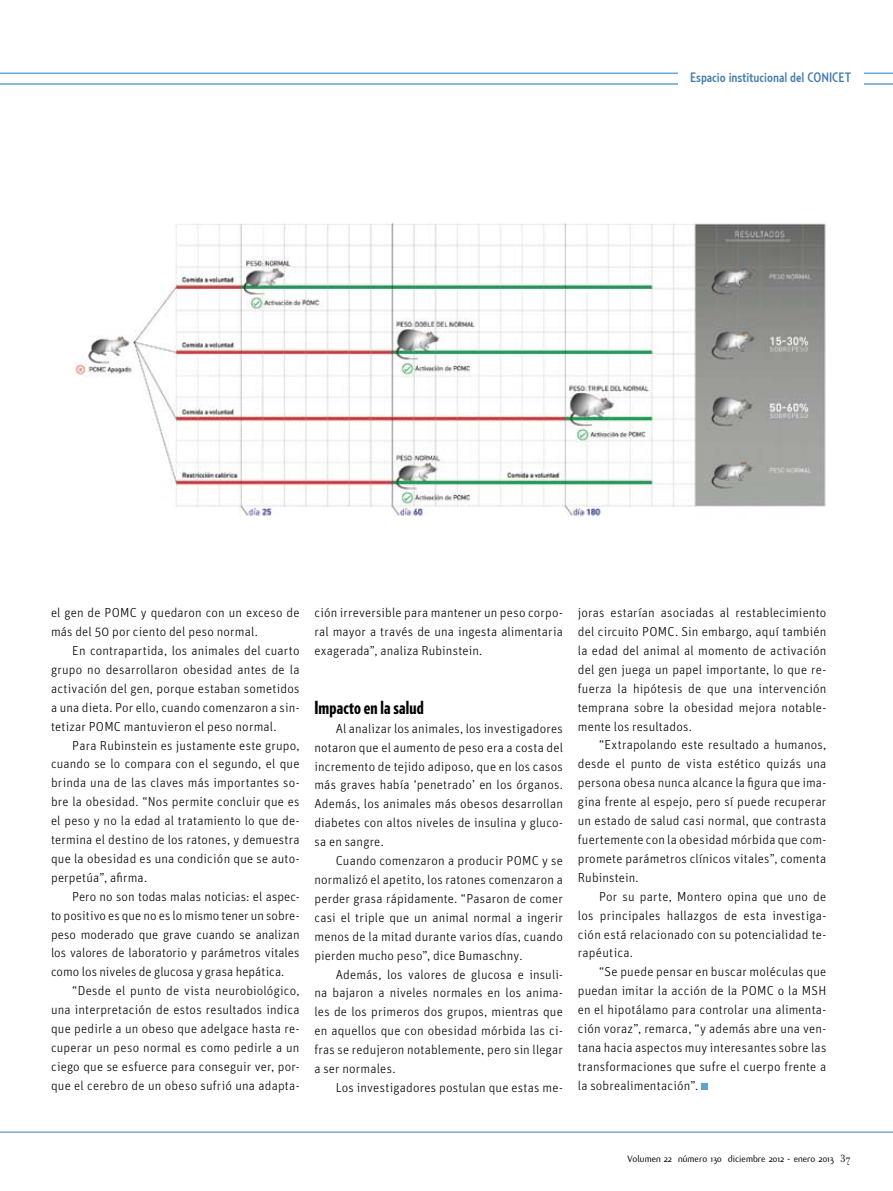
<style>
.page{position:relative;width:893px;height:1191px;background:#fff}
.page>*{position:absolute;margin:0;border:0;box-sizing:border-box;transform-origin:0 0}
.t1{font:900 18px "Verlag Compressed";letter-spacing:.01em;color:#000}
.t2{font:500 13.5px "Relay Cond";color:#427bab}
.t3{font:300 13.05px/18.9px "Unit";letter-spacing:.015em;color:#000;text-align:justify}
.t4{font:10.2px "Flux";color:#000}
.s1{font-family:"Filosofia";font-size:11.25px}
</style>
<div class="page">
<svg style="left:701px;top:1083px;width:6px;height:6px"></svg>
<img style="left:75px;top:222px;width:751px;height:295px">
<p class="t2" style="left:690px;top:69px;width:163px">Espacio institucional del CONICET</p>
<p class="t3" style="left:51px;top:603px;width:250px">el gen de POMC y quedaron con un exceso de más del 50 por ciento del peso normal.</p>
<p class="t3" style="left:51px;top:641px;width:250px;text-indent:21px">En contrapartida, los animales del cuarto grupo no desarrollaron obesidad antes de la activación del gen, porque estaban sometidos a una dieta. Por ello, cuando comenzaron a sin&shy;tetizar POMC mantuvieron el peso normal.</p>
<p class="t3" style="left:51px;top:735px;width:250px;text-indent:21px">Para Rubinstein es justamente este grupo, cuando se lo compara con el segundo, el que brinda una de las claves más importantes so&shy;bre la obesidad. “Nos permite concluir que es el peso y no la edad al tratamiento lo que de&shy;termina el destino de los ratones, y demuestra que la obesidad es una condición que se auto&shy;perpetúa”, afirma.</p>
<p class="t3" style="left:51px;top:886px;width:250px;text-indent:21px">Pero no son todas malas noticias: el aspec&shy;to positivo es que no es lo mismo tener un sobre&shy;peso moderado que grave cuando se analizan los valores de laboratorio y parámetros vitales como los niveles de glucosa y grasa hepática.</p>
<p class="t3" style="left:51px;top:981px;width:250px;text-indent:21px">“Desde el punto de vista neurobiológico, una interpretación de estos resultados indica que pedirle a un obeso que adelgace hasta re&shy;cuperar un peso normal es como pedirle a un ciego que se esfuerce para conseguir ver, por&shy;que el cerebro de un obeso sufrió una adapta-</p>
<p class="t3" style="left:314px;top:603px;width:250px">ción irreversible para mantener un peso corpo&shy;ral mayor a través de una ingesta alimentaria exagerada”, analiza Rubinstein.</p>
<h1 class="t1" style="left:314px;top:694px;width:111px">Impacto en la salud</h1>
<p class="t3" style="left:314px;top:718px;width:250px;text-indent:21px">Al analizar los animales, los investigadores notaron que el aumento de peso era a costa del incremento de tejido adiposo, que en los casos más graves había ‘penetrado’ en los órganos.<br>Además, los animales más obesos desarrollan diabetes con altos niveles de insulina y gluco&shy;sa en sangre.</p>
<p class="t3" style="left:314px;top:851px;width:250px;text-indent:21px">Cuando comenzaron a producir POMC y se normalizó el apetito, los ratones comenzaron a perder grasa rápidamente. “Pasaron de comer casi el triple que un animal normal a ingerir menos de la mitad durante varios días, cuando pierden mucho peso”, dice Bumaschny.</p>
<p class="t3" style="left:314px;top:964px;width:250px;text-indent:21px">Además, los valores de glucosa e insuli&shy;na bajaron a niveles normales en los anima&shy;les de los primeros dos grupos, mientras que en aquellos que con obesidad mórbida las ci&shy;fras se redujeron notablemente, pero sin llegar a ser normales.</p>
<p class="t3" style="left:336px;top:1077px;width:229px">Los investigadores postulan que estas me-</p>
<p class="t3" style="left:578px;top:603px;width:250px">joras estarían asociadas al restablecimiento del circuito POMC. Sin embargo, aquí también la edad del animal al momento de activación del gen juega un papel importante, lo que re&shy;fuerza la hipótesis de que una intervención temprana sobre la obesidad mejora notable&shy;mente los resultados.</p>
<p class="t3" style="left:578px;top:735px;width:250px;text-indent:21px">“Extrapolando este resultado a humanos, desde el punto de vista estético quizás una persona obesa nunca alcance la figura que ima&shy;gina frente al espejo, pero sí puede recuperar un estado de salud casi normal, que contrasta fuertemente con la obesidad mórbida que com&shy;promete parámetros clínicos vitales”, comenta Rubinstein.</p>
<p class="t3" style="left:578px;top:886px;width:250px;text-indent:21px">Por su parte, Montero opina que uno de los principales hallazgos de esta investiga&shy;ción está relacionado con su potencialidad te&shy;rapéutica.</p>
<p class="t3" style="left:578px;top:962px;width:250px;text-indent:21px">“Se puede pensar en buscar moléculas que puedan imitar la acción de la POMC o la MSH en el hipotálamo para controlar una alimenta&shy;ción voraz”, remarca, “y además abre una ven&shy;tana hacia aspectos muy interesantes sobre las transformaciones que sufre el cuerpo frente a la sobrealimentación”.</p>
<p class="t4" style="left:628px;top:1153px;width:224px">Volumen 22 número 130 diciembre 2012 - enero 2013 <span class="s1">37</span></p>
</div>
